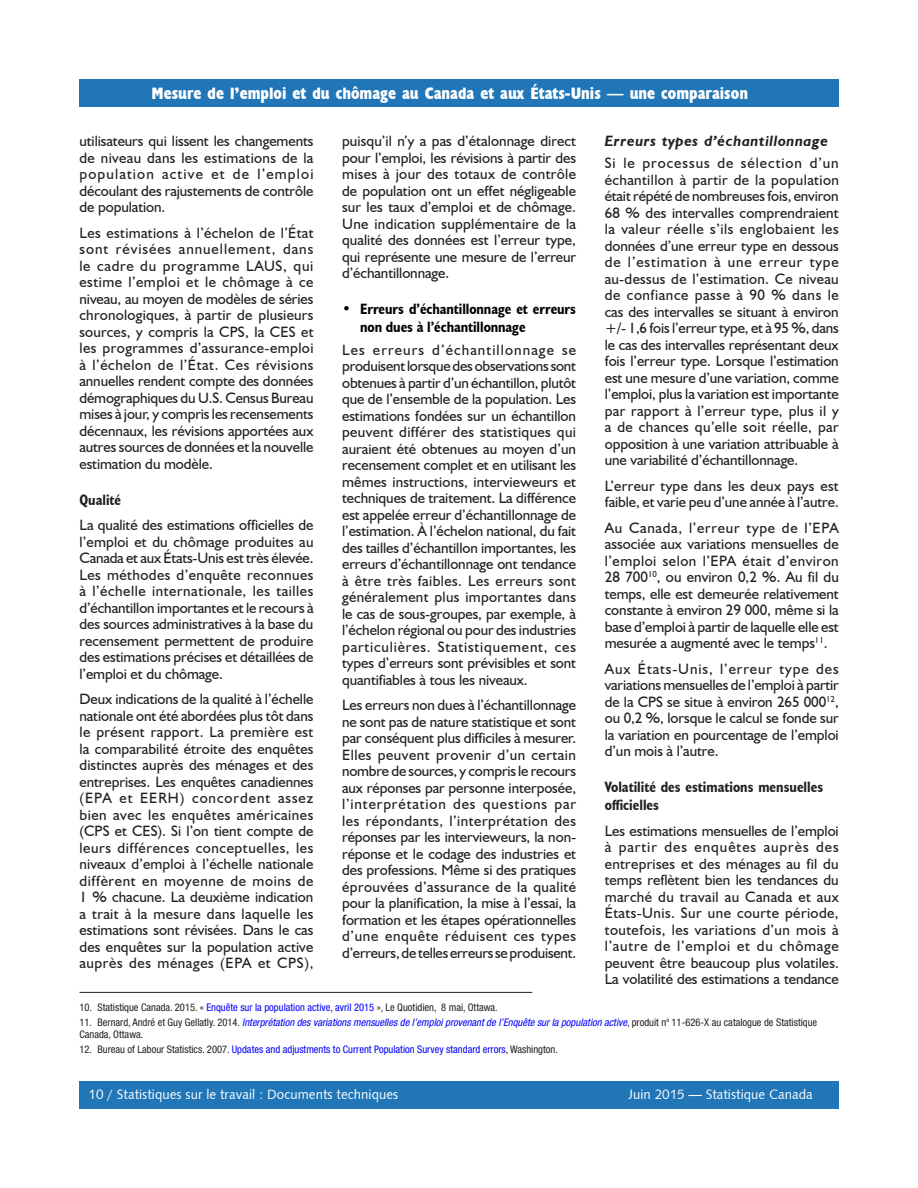
<style>
.page{position:relative;width:918px;height:1188px;background:#fff}
.page>*{position:absolute;margin:0;border:0;box-sizing:border-box;transform-origin:0 0}
.t1{font:700 condensed 16.5px "Humanist 521 BT Xtra";color:#fff}
.t2{font:15px/16.5px "Humanist 521 BT";letter-spacing:-.005em;color:#231f20;text-align:justify}
.t3{font:700 condensed 15px/18px "Humanist 521 BT";letter-spacing:-.005em;color:#000}
.t4{font:700 condensed 15px/18px "Humanist 521 BT";color:#231f20}
.t5{font:italic 700 15px "Humanist 521 BT";letter-spacing:.04em;color:#231f20}
.t6{font:13.5px "Humanist 531 BT Roman A";color:#fff}
.t7{font:condensed 10.5px/12px "Helvetica Neue LT Std";color:#231f20}
.t8{font:condensed 10.5px "Helvetica Neue LT Std";color:#00f}
.s1{color:#00f}
.s2{font-style:italic;color:#00f}
.s3{color:#231f20}
</style>
<div class="page">
<div style="left:80px;top:1081px;width:759px;height:27px;background:#2076b7"></div>
<div style="left:80px;top:80px;width:759px;height:27px;background:#2076b7"></div>
<hr style="left:80px;top:992px;width:452px;height:1px;background:#231f20">
<p class="t1" style="left:152px;top:83px;width:598px">Mesure de l’emploi et du chômage au Canada et aux États-Unis — une comparaison</p>
<p class="t5" style="left:605px;top:131px;width:225px">Erreurs types d’échantillonnage</p>
<p class="t2" style="left:605px;top:155px;width:236px">Si le processus de sélection d’un échantillon à partir de la population était répété de nombreuses fois, environ 68 % des intervalles comprendraient la valeur réelle s’ils englobaient les données d’une erreur type en dessous de l’estimation à une erreur type au‑dessus de l’estimation. Ce niveau de confiance passe à 90 % dans le cas des intervalles se situant à environ +/- 1,6 fois l’erreur type, et à 95 %, dans le cas des intervalles représentant deux fois l’erreur type. Lorsque l’estimation est une mesure d’une variation, comme l’emploi, plus la variation est importante par rapport à l’erreur type, plus il y a de chances qu’elle soit réelle, par opposition à une variation attribuable à une variabilité d’échantillonnage.</p>
<p class="t2" style="left:605px;top:477px;width:235px">L’erreur type dans les deux pays est faible, et varie peu d’une année à l’autre.</p>
<p class="t2" style="left:605px;top:519px;width:236px">Au Canada, l’erreur type de l’EPA associée aux variations mensuelles de l’emploi selon l’EPA était d’environ 28 700<sup>10</sup>, ou environ 0,2 %. Au fil du temps, elle est demeurée relativement constante à environ 29 000, même si la base d’emploi à partir de laquelle elle est mesurée a augmenté avec le temps<sup>11</sup>.</p>
<p class="t2" style="left:605px;top:660px;width:236px">Aux États-Unis, l’erreur type des variations mensuelles de l’emploi à partir de la CPS se situe à environ 265 000<sup>12</sup>, ou 0,2 %, lorsque le calcul se fonde sur la variation en pourcentage de l’emploi d’un mois à l’autre.</p>
<p class="t4" style="left:605px;top:778px;width:220px">Volatilité des estimations mensuelles officielles</p>
<p class="t2" style="left:605px;top:822px;width:236px">Les estimations mensuelles de l’emploi à partir des enquêtes auprès des entreprises et des ménages au fil du temps reflètent bien les tendances du marché du travail au Canada et aux États-Unis. Sur une courte période, toutefois, les variations d’un mois à l’autre de l’emploi et du chômage peuvent être beaucoup plus volatiles.<br>La volatilité des estimations a tendance</p>
<p class="t2" style="left:342px;top:133px;width:236px">puisqu’il n’y a pas d’étalonnage direct pour l’emploi, les révisions à partir des mises à jour des totaux de contrôle de population ont un effet négligeable sur les taux d’emploi et de chômage.<br>Une indication supplémentaire de la qualité des données est l’erreur type, qui représente une mesure de l’erreur d’échantillonnage.</p>
<p class="t3" style="left:360px;top:300px;width:217px;text-indent:-18px">• Erreurs d’échantillonnage et erreurs non dues à l’échantillonnage</p>
<p class="t2" style="left:342px;top:341px;width:236px">Les erreurs d’échantillonnage se produisent lorsque des observations sont obtenues à partir d’un échantillon, plutôt que de l’ensemble de la population. Les estimations fondées sur un échantillon peuvent différer des statistiques qui auraient été obtenues au moyen d’un recensement complet et en utilisant les mêmes instructions, intervieweurs et techniques de traitement. La différence est appelée erreur d’échantillonnage de l’estimation. À l’échelon national, du fait des tailles d’échantillon importantes, les erreurs d’échantillonnage ont tendance à être très faibles. Les erreurs sont généralement plus importantes dans le cas de sous-groupes, par exemple, à l’échelon régional ou pour des industries particulières. Statistiquement, ces types d’erreurs sont prévisibles et sont quantifiables à tous les niveaux.</p>
<p class="t2" style="left:342px;top:697px;width:236px">Les erreurs non dues à l’échantillonnage ne sont pas de nature statistique et sont par conséquent plus difficiles à mesurer.<br>Elles peuvent provenir d’un certain nombre de sources, y compris le recours aux réponses par personne interposée, l’interprétation des questions par les répondants, l’interprétation des réponses par les intervieweurs, la non&shy;réponse et le codage des industries et des professions. Même si des pratiques éprouvées d’assurance de la qualité pour la planification, la mise à l’essai, la formation et les étapes opérationnelles d’une enquête réduisent ces types d’erreurs, de telles erreurs se produisent.</p>
<p class="t2" style="left:80px;top:133px;width:236px">utilisateurs qui lissent les changements de niveau dans les estimations de la population active et de l’emploi découlant des rajustements de contrôle de population.</p>
<p class="t2" style="left:80px;top:224px;width:236px">Les estimations à l’échelon de l’État sont révisées annuellement, dans le cadre du programme LAUS, qui estime l’emploi et le chômage à ce niveau, au moyen de modèles de séries chronologiques, à partir de plusieurs sources, y compris la CPS, la CES et les programmes d’assurance-emploi à l’échelon de l’État. Ces révisions annuelles rendent compte des données démographiques du U.S. Census Bureau mises à jour, y compris les recensements décennaux, les révisions apportées aux autres sources de données et la nouvelle estimation du modèle.</p>
<p class="t4" style="left:80px;top:490px;width:43px">Qualité</p>
<p class="t2" style="left:80px;top:517px;width:236px">La qualité des estimations officielles de l’emploi et du chômage produites au Canada et aux États-Unis est très élevée.<br>Les méthodes d’enquête reconnues à l’échelle internationale, les tailles d’échantillon importantes et le recours à des sources administratives à la base du recensement permettent de produire des estimations précises et détaillées de l’emploi et du chômage.</p>
<p class="t2" style="left:80px;top:691px;width:236px">Deux indications de la qualité à l’échelle nationale ont été abordées plus tôt dans le présent rapport. La première est la comparabilité étroite des enquêtes distinctes auprès des ménages et des entreprises. Les enquêtes canadiennes (EPA et EERH) concordent assez bien avec les enquêtes américaines (CPS et CES). Si l’on tient compte de leurs différences conceptuelles, les niveaux d’emploi à l’échelle nationale diffèrent en moyenne de moins de 1 % chacune. La deuxième indication a trait à la mesure dans laquelle les estimations sont révisées. Dans le cas des enquêtes sur la population active auprès des ménages (EPA et CPS),</p>
<p class="t7" style="left:80px;top:1001px;width:420px">10. Statistique Canada. 2015. « <span class="s1">Enquête sur la population active, avril 2015</span> », Le Quotidien, 8 mai, Ottawa.</p>
<p class="t7" style="left:79px;top:1016px;width:739px">11. Bernard, André et Guy Gellatly. 2014. <span class="s2">Interprétation des variations mensuelles de l’emploi provenant de l’Enquête sur la population active</span>, produit n<sup>o</sup> 11-626-X au catalogue de Statistique<br>Canada, Ottawa.</p>
<p class="t8" style="left:79px;top:1043px;width:480px"><span class="s3">12. Bureau of Labour Statistics. 2007.</span> Updates and adjustments to Current Population Survey standard errors<span class="s3">, Washington.</span></p>
<p class="t6" style="left:89px;top:1086px;width:312px">10 / Statistiques sur le travail : Documents techniques</p>
<p class="t6" style="left:629px;top:1086px;width:186px">Juin 2015 — Statistique Canada</p>
</div>
